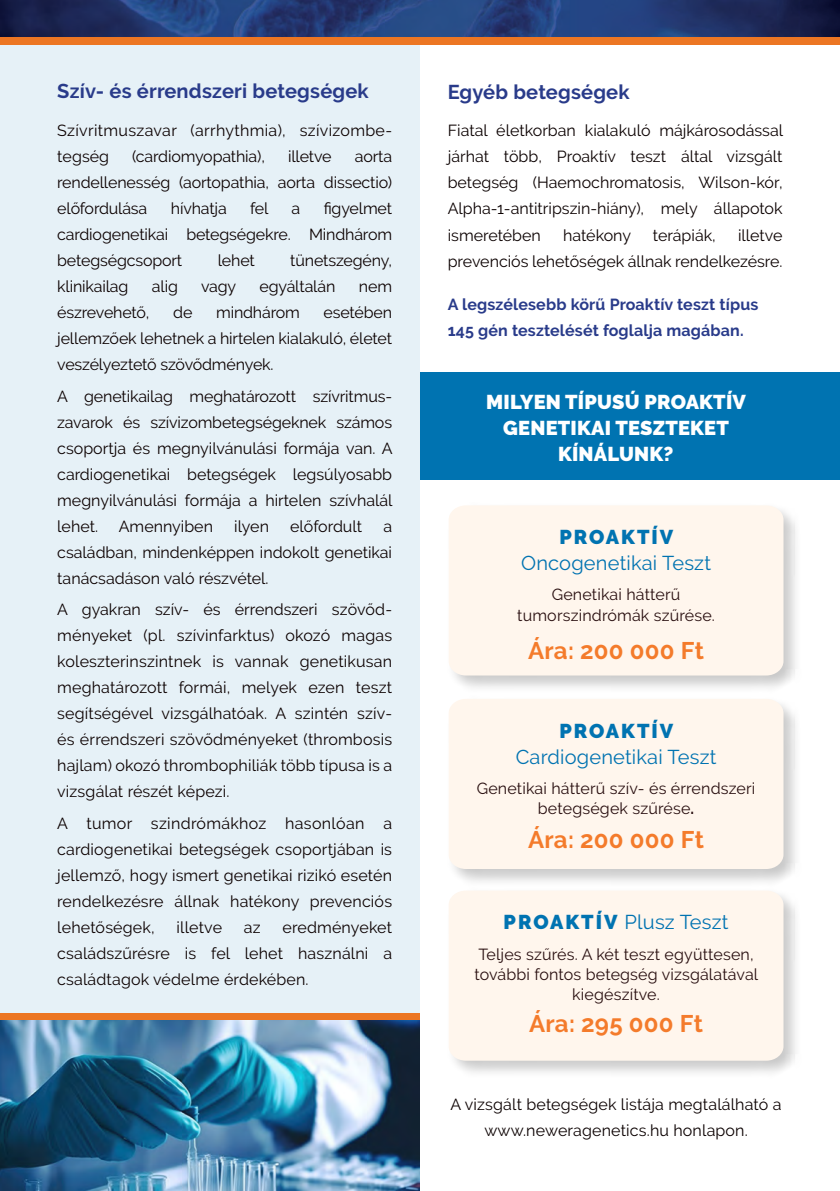
<style>
.page{position:relative;width:840px;height:1191px;background:#fff}
.page>*{position:absolute;margin:0;border:0;box-sizing:border-box;transform-origin:0 0}
.t1{font:700 24px "Raleway";letter-spacing:.01em;color:#f47b2b}
.t2{font:20px "Raleway";letter-spacing:.01em;color:#0073b1}
.t3{font:900 20px/26px "Raleway";letter-spacing:.01em;color:#fff;text-align:center}
.t4{font:700 20px "Raleway";letter-spacing:.01em;color:#293b8a}
.t5{font:900 20px "Raleway";letter-spacing:.1em;color:#0073b1}
.t6{font:16px/26px "Raleway";color:#0b0000;text-align:justify}
.t7{font:16px/20px "Raleway";letter-spacing:.01em;color:#280e0f;text-align:center}
.t8{font:700 16px/26px "Raleway";letter-spacing:.01em;color:#293b8a}
.t9{font:16px/26px "Raleway";letter-spacing:.02em;color:#0b0000}
.s1{font-weight:700}
.s2{font-weight:900}
</style>
<div class="page">
<div style="left:0;top:0;width:419px;height:1191px;background:#e6f1f7"></div>
<img style="left:0;top:1019px;width:419px;height:172px">
<div style="left:445px;top:502px;width:356px;height:192px;background:#000;opacity:.21"></div>
<div style="left:448px;top:505px;width:335px;height:170px;background:#fff6ed"></div>
<div style="left:445px;top:695px;width:356px;height:193px;background:#000;opacity:.21"></div>
<div style="left:448px;top:699px;width:335px;height:170px;background:#fff6ed"></div>
<div style="left:445px;top:887px;width:356px;height:192px;background:#000;opacity:.21"></div>
<div style="left:448px;top:890px;width:335px;height:170px;background:#fff6ed"></div>
<div style="left:420px;top:372px;width:419px;height:107px;background:#0073b1"></div>
<div style="left:0;top:1013px;width:419px;height:6px;background:#ec7623"></div>
<img style="left:0;top:0;width:839px;height:37px">
<div style="left:0;top:37px;width:839px;height:8px;background:#ec7623"></div>
<p class="t4" style="left:57px;top:80px;width:313px">Szív- és érrendszeri betegségek</p>
<p class="t9" style="left:57px;top:117px;width:336px">Szívritmuszavar (arrhythmia), szívizombe&shy;tegség</p>
<p class="t6" style="left:132px;top:143px;width:134px">(cardiomyopathia),</p>
<p class="t6" style="left:288px;top:143px;width:45px">illetve</p>
<p class="t6" style="left:57px;top:143px;width:336px;text-indent:297px">aorta rendellenesség (aortopathia, aorta dissectio) előfordulása</p>
<p class="t6" style="left:57px;top:195px;width:336px;text-indent:266px">figyelmet cardiogenetikai betegségekre. Mindhárom betegségcsoport</p>
<p class="t6" style="left:171px;top:195px;width:57px">hívhatja</p>
<p class="t6" style="left:250px;top:195px;width:20px">fel</p>
<p class="t6" style="left:291px;top:195px;width:10px">a</p>
<p class="t6" style="left:217px;top:247px;width:39px">lehet</p>
<p class="t6" style="left:290px;top:247px;width:103px">tünetszegény,</p>
<p class="t6" style="left:57px;top:273px;width:73px">klinikailag</p>
<p class="t6" style="left:152px;top:273px;width:27px">alig</p>
<p class="t6" style="left:201px;top:273px;width:37px">vagy</p>
<p class="t6" style="left:259px;top:273px;width:77px">egyáltalán</p>
<p class="t6" style="left:359px;top:273px;width:35px">nem</p>
<p class="t6" style="left:57px;top:299px;width:94px">észrevehető,</p>
<p class="t6" style="left:173px;top:299px;width:21px">de</p>
<p class="t6" style="left:216px;top:299px;width:85px">mindhárom</p>
<p class="t6" style="left:57px;top:299px;width:336px;text-indent:266px">esetében jellemzőek lehetnek a hirtelen kialakuló, életet veszélyeztető szövődmények.</p>
<p class="t6" style="left:57px;top:383px;width:336px">A genetikailag meghatározott szívritmus&shy;zavarok és szívizombetegségeknek számos csoportja és megnyilvánulási formája van. A cardiogenetikai betegségek legsúlyosabb megnyilvánulási formája a hirtelen szívhalál lehet.</p>
<p class="t6" style="left:119px;top:513px;width:96px">Amennyiben</p>
<p class="t6" style="left:234px;top:513px;width:36px">ilyen</p>
<p class="t6" style="left:290px;top:513px;width:73px">előfordult</p>
<p class="t6" style="left:57px;top:513px;width:336px;text-indent:326px">a családban, mindenképpen indokolt genetikai tanácsadáson való részvétel.</p>
<p class="t6" style="left:57px;top:596px;width:336px">A gyakran szív- és érrendszeri szövőd&shy;ményeket (pl. szívinfarktus) okozó magas koleszterinszintnek is vannak genetikusan meghatározott formái, melyek ezen teszt segítségével vizsgálhatóak. A szintén szív&shy;és érrendszeri szövődményeket (thrombosis hajlam) okozó thrombophiliák több típusa is a vizsgálat részét képezi.</p>
<p class="t6" style="left:57px;top:810px;width:336px">A tumor szindrómákhoz hasonlóan a cardiogenetikai betegségek csoportjában is jellemző, hogy ismert genetikai rizikó esetén rendelkezésre állnak hatékony prevenciós lehetőségek,</p>
<p class="t6" style="left:57px;top:914px;width:336px;text-indent:225px">eredményeket családszűrésre is fel lehet használni a családtagok védelme érdekében.</p>
<p class="t6" style="left:176px;top:914px;width:47px">illetve</p>
<p class="t6" style="left:244px;top:914px;width:18px">az</p>
<p class="t4" style="left:447px;top:80px;width:183px">Egyéb betegségek</p>
<p class="t6" style="left:447px;top:118px;width:336px">Fiatal életkorban kialakuló májkárosodással járhat több, Proaktív teszt által vizsgált betegség (Haemochromatosis, Wilson-kór, Alpha-1-antitripszin-hiány), mely állapotok ismeretében</p>
<p class="t6" style="left:447px;top:222px;width:336px;text-align:right">illetve<br>prevenciós lehetőségek állnak rendelkezésre.</p>
<p class="t8" style="left:447px;top:292px;width:312px">A legszélesebb körű Proaktív teszt típus<br>145 gén tesztelését foglalja magában.</p>
<p class="t6" style="left:562px;top:222px;width:69px">hatékony</p>
<p class="t6" style="left:652px;top:222px;width:64px">terápiák,</p>
<p class="t3" style="left:486px;top:389px;width:261px">MILYEN TÍPUSÚ PROAKTÍV<br>GENETIKAI TESZTEKET<br>KÍNÁLUNK?</p>
<p class="t5" style="left:559px;top:525px;width:115px">PROAKTÍV</p>
<p class="t2" style="left:521px;top:551px;width:191px">Oncogenetikai Teszt</p>
<p class="t7" style="left:517px;top:583px;width:199px;line-height:21.6px">Genetikai hátterű tumorszindrómák szűrése.</p>
<h1 class="t1" style="left:528px;top:637px;width:177px">Ára: 200 000 Ft</h1>
<p class="t5" style="left:559px;top:720px;width:115px">PROAKTÍV</p>
<p class="t2" style="left:515px;top:745px;width:202px">Cardiogenetikai Teszt</p>
<p class="t7" style="left:476px;top:778px;width:280px">Genetikai hátterű szív- és érrendszeri betegségek szűrése<span class="s1">.</span></p>
<h1 class="t1" style="left:528px;top:825px;width:177px">Ára: 200 000 Ft</h1>
<p class="t2" style="left:503px;top:910px;width:226px"><span class="s2">PROAKTÍV</span> Plusz Teszt</p>
<p class="t7" style="left:474px;top:944px;width:285px">Teljes szűrés. A két teszt együttesen, további fontos betegség vizsgálatával kiegészítve.</p>
<h1 class="t1" style="left:529px;top:1009px;width:175px">Ára: 295 000 Ft</h1>
<p class="t6" style="left:450px;top:1091px;width:332px;text-align:center">A vizsgált betegségek listája megtalálható a www.neweragenetics.hu honlapon.</p>
</div>
